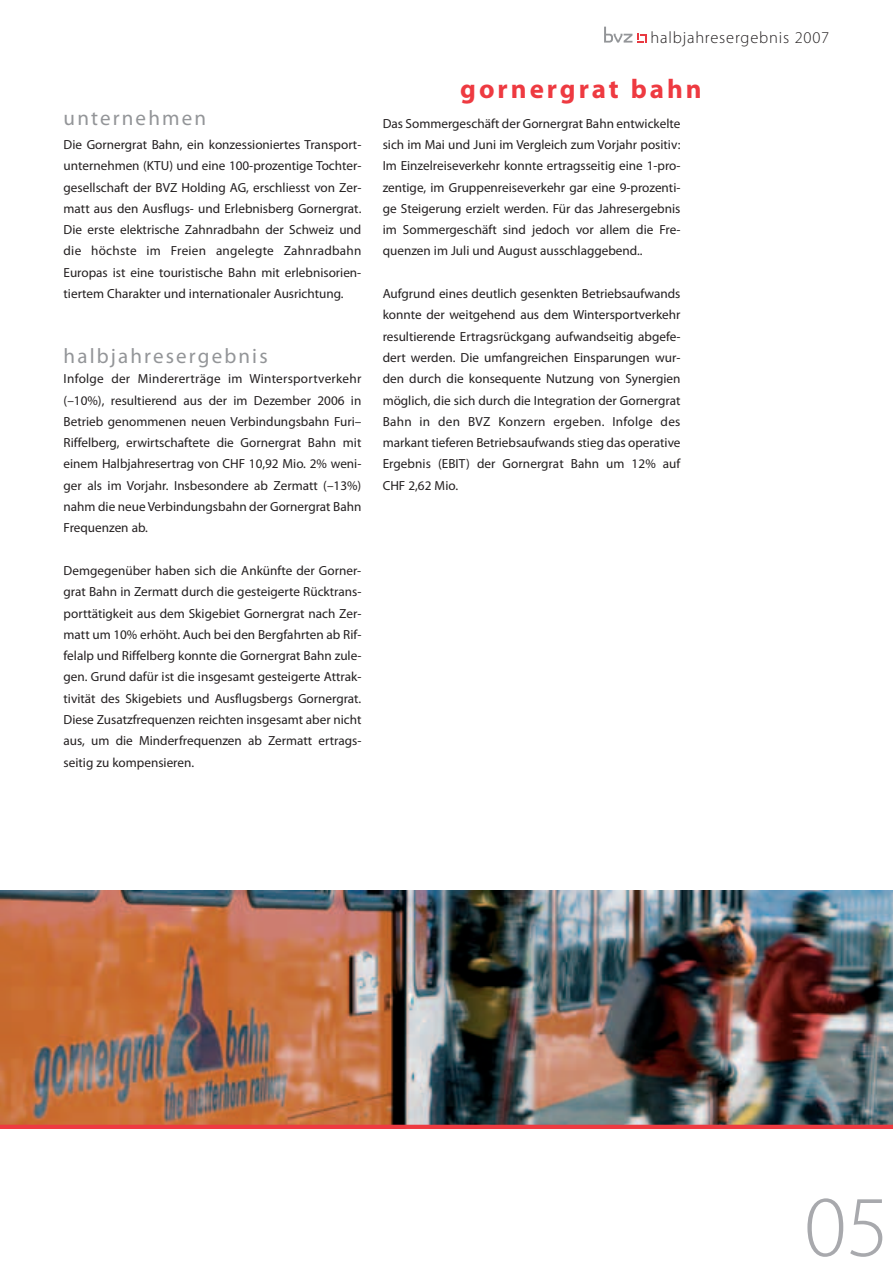
<style>
.page{position:relative;width:893px;height:1263px;background:#fff}
.page>*{position:absolute;margin:0;border:0;box-sizing:border-box;transform-origin:0 0}
.t1{font:300 87px "Myriad Pro";color:#a8a9ad}
.t2{font:700 27px "Myriad Pro";letter-spacing:.11em;color:#ee3a41}
.t3{font:21px "Myriad Pro";letter-spacing:.1em;color:#939598}
.t4{font:300 16.5px "Myriad Pro";letter-spacing:.05em;color:#231f20}
.t5{font:13.2px/21.3px "Myriad Pro";color:#231f20;text-align:justify}
</style>
<div class="page">
<img style="left:0;top:891px;width:892px;height:234px">
<hr style="left:0;top:1125px;width:892px;height:4px;background:#ee3a41">
<svg style="left:604px;top:27px;width:42px;height:16px"></svg>
<h3 class="t3" style="left:64px;top:110px;width:144px">unternehmen</h3>
<p class="t5" style="left:64px;top:135px;width:299px">Die Gornergrat Bahn, ein konzessioniertes Transport&shy;unternehmen (KTU) und eine 100-prozentige Tochter&shy;gesellschaft der BVZ Holding AG, erschliesst von Zer&shy;matt aus den Ausflugs- und Erlebnisberg Gornergrat.<br>Die erste elektrische Zahnradbahn der Schweiz und die höchste im Freien angelegte Zahnradbahn Europas ist eine touristische Bahn mit erlebnisorien&shy;tiertem Charakter und internationaler Ausrichtung.</p>
<h3 class="t3" style="left:64px;top:348px;width:205px">halbjahresergebnis</h3>
<p class="t5" style="left:64px;top:369px;width:299px">Infolge der Mindererträge im Wintersportverkehr (–10%), resultierend aus der im Dezember 2006 in Betrieb genommenen neuen Verbindungsbahn Furi– Riffelberg, erwirtschaftete die Gornergrat Bahn mit einem Halbjahresertrag von CHF 10,92 Mio. 2% weni&shy;ger als im Vorjahr. Insbesondere ab Zermatt (–13%) nahm die neue Verbindungsbahn der Gornergrat Bahn Frequenzen ab.</p>
<p class="t5" style="left:64px;top:561px;width:299px">Demgegenüber haben sich die Ankünfte der Gorner&shy;grat Bahn in Zermatt durch die gesteigerte Rücktrans&shy;porttätigkeit aus dem Skigebiet Gornergrat nach Zer&shy;matt um 10% erhöht. Auch bei den Bergfahrten ab Rif&shy;felalp und Riffelberg konnte die Gornergrat Bahn zule&shy;gen. Grund dafür ist die insgesamt gesteigerte Attrak&shy;tivität des Skigebiets und Ausflugsbergs Gornergrat.<br>Diese Zusatzfrequenzen reichten insgesamt aber nicht aus, um die Minderfrequenzen ab Zermatt ertrags&shy;seitig zu kompensieren.</p>
<p class="t4" style="left:650px;top:31px;width:180px">halbjahresergebnis 2007</p>
<h2 class="t2" style="left:460px;top:79px;width:243px">gornergrat bahn</h2>
<p class="t5" style="left:382px;top:114px;width:299px">Das Sommergeschäft der Gornergrat Bahn entwickelte sich im Mai und Juni im Vergleich zum Vorjahr positiv:<br>Im Einzelreiseverkehr konnte ertragsseitig eine 1-pro&shy;zentige, im Gruppenreiseverkehr gar eine 9-prozenti&shy;ge Steigerung erzielt werden. Für das Jahresergebnis im Sommergeschäft sind jedoch vor allem die Fre&shy;quenzen im Juli und August ausschlaggebend..</p>
<p class="t5" style="left:382px;top:284px;width:299px">Aufgrund eines deutlich gesenkten Betriebsaufwands konnte der weitgehend aus dem Wintersportverkehr resultierende Ertragsrückgang aufwandseitig abgefe&shy;dert werden. Die umfangreichen Einsparungen wur&shy;den durch die konsequente Nutzung von Synergien möglich, die sich durch die Integration der Gornergrat Bahn in den BVZ Konzern ergeben. Infolge des markant tieferen Betriebsaufwands stieg das operative Ergebnis (EBIT) der Gornergrat Bahn um 12% auf CHF 2,62 Mio.</p>
<h1 class="t1" style="left:804px;top:1193px;width:86px">05</h1>
</div>
